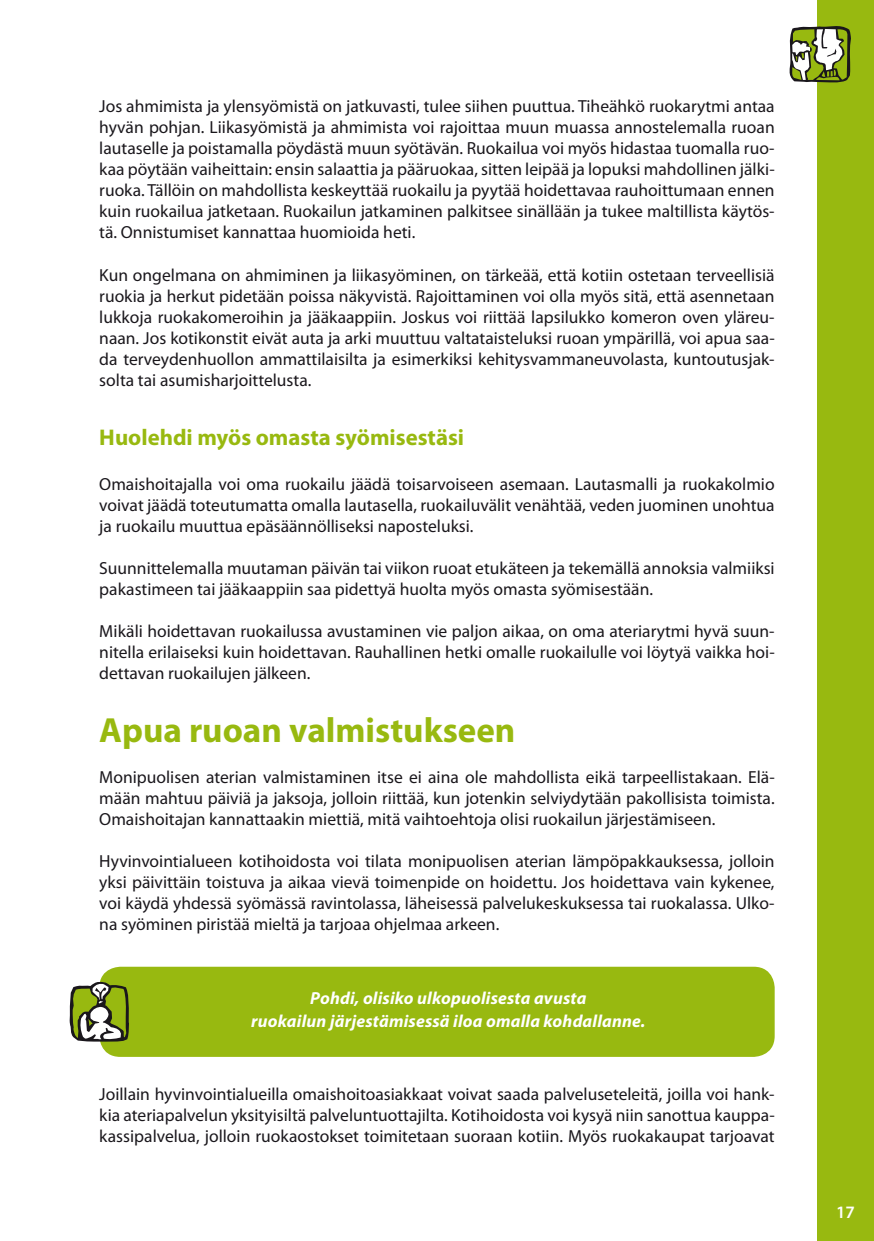
<style>
.page{position:relative;width:874px;height:1241px;background:#fff}
.page>*{position:absolute;margin:0;border:0;box-sizing:border-box;transform-origin:0 0}
.t1{font:700 35px "Myriad Pro";color:#98b910}
.t2{font:700 22.75px "Myriad Pro";color:#98b910}
.t3{font:17.5px/21px "Myriad Pro";color:#1a171c;text-align:justify}
.t4{font:italic 700 17.5px/22.8px "Myriad Pro";letter-spacing:.01em;color:#fff;text-align:center}
.t5{font:600 17.5px "Myriad Pro";color:#fff}
</style>
<div class="page">
<div style="left:816px;top:0;width:57px;height:1240px;background:#98b910"></div>
<svg style="left:789px;top:23px;width:61px;height:59px"></svg>
<div style="left:99px;top:966px;width:675px;height:90px;background:#98b910;border-radius:21px"></div>
<svg style="left:69px;top:981px;width:60px;height:60px"></svg>
<p class="t3" style="left:99px;top:96px;width:676px">Jos ahmimista ja ylensyömistä on jatkuvasti, tulee siihen puuttua. Tiheähkö ruokarytmi antaa hyvän pohjan. Liikasyömistä ja ahmimista voi rajoittaa muun muassa annostelemalla ruoan lautaselle ja poistamalla pöydästä muun syötävän. Ruokailua voi myös hidastaa tuomalla ruo&shy;kaa pöytään vaiheittain: ensin salaattia ja pääruokaa, sitten leipää ja lopuksi mahdollinen jälki&shy;ruoka. Tällöin on mahdollista keskeyttää ruokailu ja pyytää hoidettavaa rauhoittumaan ennen kuin ruokailua jatketaan. Ruokailun jatkaminen palkitsee sinällään ja tukee maltillista käytös&shy;tä. Onnistumiset kannattaa huomioida heti.</p>
<p class="t3" style="left:99px;top:264px;width:676px">Kun ongelmana on ahmiminen ja liikasyöminen, on tärkeää, että kotiin ostetaan terveellisiä ruokia ja herkut pidetään poissa näkyvistä. Rajoittaminen voi olla myös sitä, että asennetaan lukkoja ruokakomeroihin ja jääkaappiin. Joskus voi riittää lapsilukko komeron oven yläreu&shy;naan. Jos kotikonstit eivät auta ja arki muuttuu valtataisteluksi ruoan ympärillä, voi apua saa&shy;da terveydenhuollon ammattilaisilta ja esimerkiksi kehitysvammaneuvolasta, kuntoutusjak&shy;solta tai asumisharjoittelusta.</p>
<h2 class="t2" style="left:99px;top:422px;width:366px">Huolehdi myös omasta syömisestäsi</h2>
<p class="t3" style="left:99px;top:473px;width:676px">Omaishoitajalla voi oma ruokailu jäädä toisarvoiseen asemaan. Lautasmalli ja ruokakolmio voivat jäädä toteutumatta omalla lautasella, ruokailuvälit venähtää, veden juominen unohtua ja ruokailu muuttua epäsäännölliseksi naposteluksi.</p>
<p class="t3" style="left:99px;top:557px;width:676px">Suunnittelemalla muutaman päivän tai viikon ruoat etukäteen ja tekemällä annoksia valmiiksi pakastimeen tai jääkaappiin saa pidettyä huolta myös omasta syömisestään.</p>
<p class="t3" style="left:99px;top:620px;width:676px">Mikäli hoidettavan ruokailussa avustaminen vie paljon aikaa, on oma ateriarytmi hyvä suun&shy;nitella erilaiseksi kuin hoidettavan. Rauhallinen hetki omalle ruokailulle voi löytyä vaikka hoi&shy;dettavan ruokailujen jälkeen.</p>
<h1 class="t1" style="left:99px;top:707px;width:417px">Apua ruoan valmistukseen</h1>
<p class="t3" style="left:99px;top:766px;width:676px">Monipuolisen aterian valmistaminen itse ei aina ole mahdollista eikä tarpeellistakaan. Elä&shy;mään mahtuu päiviä ja jaksoja, jolloin riittää, kun jotenkin selviydytään pakollisista toimista.<br>Omaishoitajan kannattaakin miettiä, mitä vaihtoehtoja olisi ruokailun järjestämiseen.</p>
<p class="t3" style="left:99px;top:850px;width:676px">Hyvinvointialueen kotihoidosta voi tilata monipuolisen aterian lämpöpakkauksessa, jolloin yksi päivittäin toistuva ja aikaa vievä toimenpide on hoidettu. Jos hoidettava vain kykenee, voi käydä yhdessä syömässä ravintolassa, läheisessä palvelukeskuksessa tai ruokalassa. Ulko&shy;na syöminen piristää mieltä ja tarjoaa ohjelmaa arkeen.</p>
<p class="t4" style="left:251px;top:986px;width:395px">Pohdi, olisiko ulkopuolisesta avusta<br>ruokailun järjestämisessä iloa omalla kohdallanne.</p>
<p class="t3" style="left:99px;top:1082px;width:676px">Joillain hyvinvointialueilla omaishoitoasiakkaat voivat saada palveluseteleitä, joilla voi hank&shy;kia ateriapalvelun yksityisiltä palveluntuottajilta. Kotihoidosta voi kysyä niin sanottua kauppa&shy;kassipalvelua, jolloin ruokaostokset toimitetaan suoraan kotiin. Myös ruokakaupat tarjoavat</p>
<p class="t5" style="left:835px;top:1200px;width:20px">17</p>
</div>
